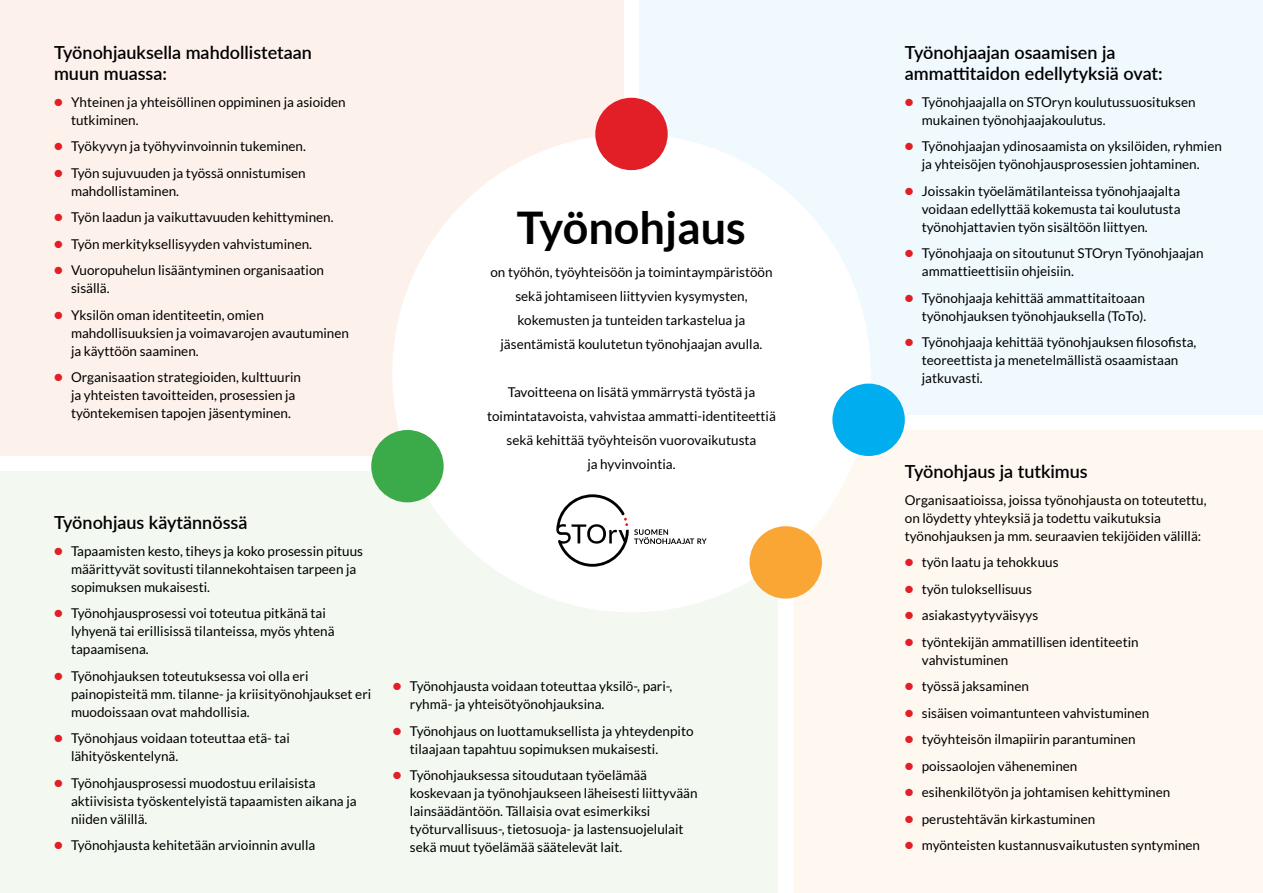
<style>
.page{position:relative;width:1263px;height:893px;background:#fff}
.page>*{position:absolute;margin:0;border:0;box-sizing:border-box;transform-origin:0 0}
.t1{font:700 45px "Lato";color:#000}
.otsikko{font:600 18px/21px "Lato";color:#000}
.palleroleipis{font:13.5px/18px "Lato";color:#000}
.s1{font-weight:900;font-size:15px;color:#e21f26}
</style>
<div class="page">
<div style="left:0;top:0;width:631px;height:456px;background:#fdf1eb"></div>
<div style="left:631px;top:0;width:632px;height:424px;background:#eff9fe"></div>
<div style="left:0;top:463px;width:788px;height:430px;background:#f3f8f1"></div>
<div style="left:784px;top:424px;width:479px;height:469px;background:#fff8f0"></div>
<div style="left:392px;top:134px;width:479px;height:478px;background:#fff;border-radius:50%"></div>
<div style="left:624px;top:0;width:15px;height:446px;background:#fff"></div>
<div style="left:778px;top:446px;width:15px;height:447px;background:#fff"></div>
<div style="left:0;top:456px;width:666px;height:15px;background:#fff"></div>
<div style="left:596px;top:415px;width:667px;height:15px;background:#fff"></div>
<svg style="left:556px;top:494px;width:151px;height:73px"></svg>
<div style="left:595px;top:98px;width:73px;height:72px;background:#e21f26;border-radius:50%"></div>
<div style="left:371px;top:430px;width:73px;height:72px;background:#3baa49;border-radius:50%"></div>
<div style="left:832px;top:384px;width:73px;height:72px;background:#00aeef;border-radius:50%"></div>
<div style="left:749px;top:526px;width:73px;height:73px;background:#faa634;border-radius:50%"></div>
<p class="otsikko" style="left:54px;top:41px;width:260px">Työnohjauksella mahdollistetaan muun muassa:</p>
<p class="palleroleipis" style="left:71px;top:93px;width:276px;text-indent:-17px"><span class="s1">•</span> Yhteinen ja yhteisöllinen oppiminen ja asioiden tutkiminen.</p>
<p class="palleroleipis" style="left:54px;top:137px;width:253px"><span class="s1">•</span> Työkyvyn ja työhyvinvoinnin tukeminen.</p>
<p class="palleroleipis" style="left:71px;top:164px;width:236px;text-indent:-17px"><span class="s1">•</span> Työn sujuvuuden ja työssä onnistumisen mahdollistaminen.</p>
<p class="palleroleipis" style="left:54px;top:208px;width:281px"><span class="s1">•</span> Työn laadun ja vaikuttavuuden kehittyminen.</p>
<p class="palleroleipis" style="left:54px;top:235px;width:260px"><span class="s1">•</span> Työn merkityksellisyyden vahvistuminen.</p>
<p class="palleroleipis" style="left:71px;top:261px;width:255px;text-indent:-17px"><span class="s1">•</span> Vuoropuhelun lisääntyminen organisaation sisällä.</p>
<p class="palleroleipis" style="left:71px;top:306px;width:279px;text-indent:-17px"><span class="s1">•</span> Yksilön oman identiteetin, omien mahdollisuuksien ja voimavarojen avautuminen ja käyttöön saaminen.</p>
<p class="palleroleipis" style="left:71px;top:368px;width:232px;text-indent:-17px"><span class="s1">•</span> Organisaation strategioiden, kulttuurin ja yhteisten tavoitteiden, prosessien ja työntekemisen tapojen jäsentyminen.</p>
<p class="otsikko" style="left:54px;top:511px;width:195px">Työnohjaus käytännössä</p>
<p class="palleroleipis" style="left:71px;top:542px;width:294px;text-indent:-17px"><span class="s1">•</span> Tapaamisten kesto, tiheys ja koko prosessin pituus määrittyvät sovitusti tilannekohtaisen tarpeen ja sopimuksen mukaisesti.</p>
<p class="palleroleipis" style="left:71px;top:604px;width:265px;text-indent:-17px"><span class="s1">•</span> Työnohjausprosessi voi toteutua pitkänä tai lyhyenä tai erillisissä tilanteissa, myös yhtenä tapaamisena.</p>
<p class="palleroleipis" style="left:71px;top:667px;width:302px;text-indent:-17px"><span class="s1">•</span> Työnohjauksen toteutuksessa voi olla eri painopisteitä mm. tilanne- ja kriisityönohjaukset eri muodoissaan ovat mahdollisia.</p>
<p class="palleroleipis" style="left:71px;top:729px;width:220px;text-indent:-17px"><span class="s1">•</span> Työnohjaus voidaan toteuttaa etä- tai lähityöskentelynä.</p>
<p class="palleroleipis" style="left:71px;top:774px;width:287px;text-indent:-17px"><span class="s1">•</span> Työnohjausprosessi muodostuu erilaisista aktiivisista työskentelyistä tapaamisten aikana ja niiden välillä.</p>
<p class="palleroleipis" style="left:54px;top:836px;width:263px"><span class="s1">•</span> Työnohjausta kehitetään arvioinnin avulla</p>
<p class="t1" style="left:517px;top:202px;width:231px">Työnohjaus</p>
<p class="palleroleipis" style="left:490px;top:260px;width:284px;line-height:24px;text-align:center">on työhön, työyhteisöön ja toimintaympäristöön sekä johtamiseen liittyvien kysymysten, kokemusten ja tunteiden tarkastelua ja jäsentämistä koulutetun työnohjaajan avulla.</p>
<p class="palleroleipis" style="left:487px;top:380px;width:290px;line-height:24px;text-align:center">Tavoitteena on lisätä ymmärrystä työstä ja toimintatavoista, vahvistaa ammatti-identiteettiä sekä kehittää työyhteisön vuorovaikutusta<br>ja hyvinvointia.</p>
<p class="palleroleipis" style="left:410px;top:677px;width:264px;text-indent:-17px"><span class="s1">•</span> Työnohjausta voidaan toteuttaa yksilö-, pari-, ryhmä- ja yhteisötyönohjauksina.</p>
<p class="palleroleipis" style="left:410px;top:722px;width:285px;text-indent:-17px"><span class="s1">•</span> Työnohjaus on luottamuksellista ja yhteydenpito tilaajaan tapahtuu sopimuksen mukaisesti.</p>
<p class="palleroleipis" style="left:410px;top:766px;width:289px;text-indent:-17px"><span class="s1">•</span> Työnohjauksessa sitoudutaan työelämää koskevaan ja työnohjaukseen läheisesti liittyvään lainsäädäntöön. Tällaisia ovat esimerkiksi työturvallisuus-, tietosuoja- ja lastensuojelulait sekä muut työelämää säätelevät lait.</p>
<p class="otsikko" style="left:905px;top:41px;width:259px">Työnohjaajan osaamisen ja ammattitaidon edellytyksiä ovat:</p>
<p class="palleroleipis" style="left:922px;top:93px;width:275px;text-indent:-17px"><span class="s1">•</span> Työnohjaajalla on STOryn koulutussuosituksen mukainen työnohjaajakoulutus.</p>
<p class="palleroleipis" style="left:905px;top:137px;width:319px;text-align:center"><span class="s1">•</span> Työnohjaajan ydinosaamista on yksilöiden, ryhmien ja yhteisöjen työnohjausprosessien johtaminen.</p>
<p class="palleroleipis" style="left:922px;top:182px;width:260px;text-align:justify;text-indent:-17px"><span class="s1">•</span> Joissakin työelämätilanteissa työnohjaajalta voidaan edellyttää kokemusta tai koulutusta työnohjattavien työn sisältöön liittyen.</p>
<p class="palleroleipis" style="left:922px;top:244px;width:283px;text-indent:-17px"><span class="s1">•</span> Työnohjaaja on sitoutunut STOryn Työnohjaajan ammattieettisiin ohjeisiin.</p>
<p class="palleroleipis" style="left:905px;top:289px;width:243px;text-align:right"><span class="s1">•</span> Työnohjaaja kehittää ammattitaitoaan työnohjauksen työnohjauksella (ToTo).</p>
<p class="palleroleipis" style="left:922px;top:333px;width:276px;text-indent:-17px"><span class="s1">•</span> Työnohjaaja kehittää työnohjauksen filosofista, teoreettista ja menetelmällistä osaamistaan jatkuvasti.</p>
<p class="otsikko" style="left:905px;top:460px;width:184px">Työnohjaus ja tutkimus</p>
<p class="palleroleipis" style="left:905px;top:490px;width:303px">Organisaatioissa, joissa työnohjausta on toteutettu, on löydetty yhteyksiä ja todettu vaikutuksia työnohjauksen ja mm. seuraavien tekijöiden välillä:</p>
<p class="palleroleipis" style="left:905px;top:553px;width:155px"><span class="s1">•</span> työn laatu ja tehokkuus</p>
<p class="palleroleipis" style="left:905px;top:579px;width:129px"><span class="s1">•</span> työn tuloksellisuus</p>
<p class="palleroleipis" style="left:905px;top:606px;width:135px"><span class="s1">•</span> asiakastyytyväisyys</p>
<p class="palleroleipis" style="left:922px;top:633px;width:218px;text-indent:-17px"><span class="s1">•</span> työntekijän ammatillisen identiteetin vahvistuminen</p>
<p class="palleroleipis" style="left:905px;top:677px;width:126px"><span class="s1">•</span> työssä jaksaminen</p>
<p class="palleroleipis" style="left:905px;top:704px;width:246px"><span class="s1">•</span> sisäisen voimantunteen vahvistuminen</p>
<p class="palleroleipis" style="left:905px;top:730px;width:232px"><span class="s1">•</span> työyhteisön ilmapiirin parantuminen</p>
<p class="palleroleipis" style="left:905px;top:757px;width:174px"><span class="s1">•</span> poissaolojen väheneminen</p>
<p class="palleroleipis" style="left:905px;top:783px;width:267px"><span class="s1">•</span> esihenkilötyön ja johtamisen kehittyminen</p>
<p class="palleroleipis" style="left:905px;top:810px;width:192px"><span class="s1">•</span> perustehtävän kirkastuminen</p>
<p class="palleroleipis" style="left:905px;top:836px;width:297px"><span class="s1">•</span> myönteisten kustannusvaikutusten syntyminen</p>
</div>
